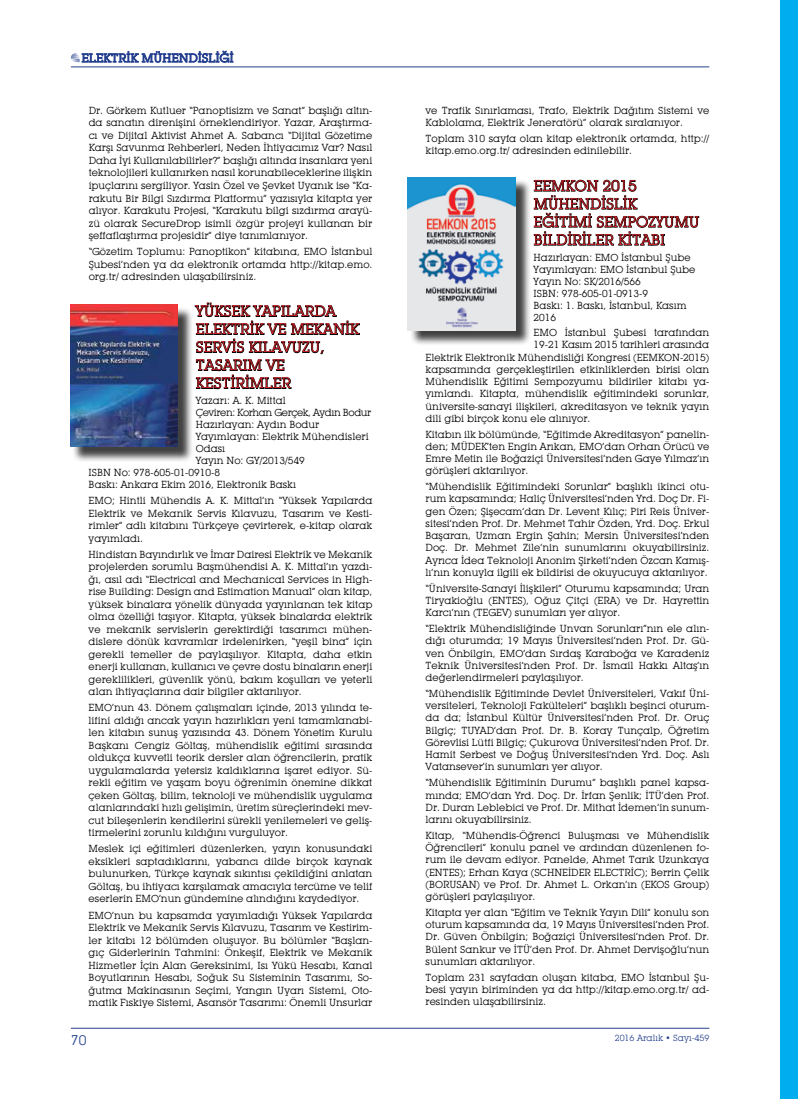
<style>
.page{position:relative;width:798px;height:1099px;background:#fff}
.page>*{position:absolute;margin:0;border:0;box-sizing:border-box;transform-origin:0 0}
.t1{font:15px/18px "Lubalin Graph IT Cby BT";color:#d2232a}
.t2{font:13.75px "Lubalin Graph IT Cby BT";color:#25408f}
.t3{font:11.88px "Lubalin Graph IT Cby BT";color:#25408f;scale:1.05 1}
.t4{font:10px/12.5px "Lubalin Graph IT Cby BT";color:#000;text-align:justify}
.t5{font:10px "Lubalin Graph IT Cby BT";letter-spacing:-.04em;color:#000}
.t6{font:8.75px "Lubalin Graph IT Cby BT";color:#25408f}
</style>
<div class="page">
<hr style="left:71px;top:67px;width:638px;height:1px;background:#25408f">
<hr style="left:71px;top:1028px;width:638px;height:1px;background:#25408f">
<svg style="left:71px;top:51px;width:162px;height:12px"></svg>
<svg style="left:194px;top:302px;width:166px;height:87px"></svg>
<svg style="left:533px;top:179px;width:166px;height:67px"></svg>
<div style="left:72px;top:306px;width:121px;height:156px;background:#000;opacity:.75"></div>
<img style="left:70px;top:305px;width:108px;height:142px">
<div style="left:409px;top:179px;width:122px;height:167px;background:#000;opacity:.75"></div>
<img style="left:407px;top:177px;width:108px;height:153px">
<div style="left:780px;top:0;width:17px;height:1098px;background:#00aeef"></div>
<p class="t3" style="left:81px;top:51px;width:146px">ELEKTRİK MÜHENDİSLİĞİ</p>
<p class="t4" style="left:89px;top:104px;width:285px">Dr. Görkem Kutluer “Panoptisizm ve Sanat” başlığı altın&shy;da sanatın direnişini örneklendiriyor. Yazar, Araştırma&shy;cı ve Dijital Aktivist Ahmet A. Sabancı “Dijital Gözetime Karşı Savunma Rehberleri, Neden İhtiyacımız Var? Nasıl Daha İyi Kullanılabilirler?” başlığı altında insanlara yeni teknolojileri kullanırken nasıl korunabileceklerine ilişkin ipuçlarını sergiliyor. Yasin Özel ve Şevket Uyanık ise “Ka&shy;rakutu Bir Bilgi Sızdırma Platformu” yazısıyla kitapta yer alıyor. Karakutu Projesi, “Karakutu bilgi sızdırma arayü&shy;zü olarak SecureDrop isimli özgür projeyi kullanan bir şeffaflaştırma projesidir” diye tanımlanıyor.</p>
<p class="t4" style="left:89px;top:245px;width:285px">“Gözetim Toplumu: Panoptikon” kitabına, EMO İstanbul Şubesi’nden ya da elektronik ortamda http://kitap.emo. org.tr/ adresinden ulaşabilirsiniz.</p>
<h1 class="t1" style="left:196px;top:302px;width:165px">YÜKSEK YAPILARDA<br>ELEKTRİK VE MEKANİK<br>SERVİS KILAVUZU,<br>TASARIM VE<br>KESTİRİMLER</h1>
<p class="t4" style="left:196px;top:394px;width:92px">Yazarı: A. K. Mittal</p>
<p class="t5" style="left:196px;top:406px;width:177px">Çeviren: Korhan Gerçek, Aydın Bodur</p>
<p class="t4" style="left:196px;top:418px;width:125px">Hazırlayan: Aydın Bodur</p>
<p class="t4" style="left:196px;top:430px;width:174px">Yayımlayan: Elektrik Mühendisleri</p>
<p class="t4" style="left:196px;top:442px;width:31px">Odası</p>
<p class="t4" style="left:196px;top:454px;width:111px">Yayın No: GY/2013/549</p>
<p class="t4" style="left:89px;top:466px;width:133px">ISBN No: 978-605-01-0910-8</p>
<p class="t4" style="left:89px;top:478px;width:209px">Baskı: Ankara Ekim 2016, Elektronik Baskı</p>
<p class="t4" style="left:89px;top:494px;width:285px">EMO; Hintli Mühendis A. K. Mittal’ın “Yüksek Yapılarda Elektrik ve Mekanik Servis Kılavuzu, Tasarım ve Kesti&shy;rimler” adlı kitabını Türkçeye çevirterek, e-kitap olarak yayımladı.</p>
<p class="t4" style="left:89px;top:548px;width:285px">Hindistan Bayındırlık ve İmar Dairesi Elektrik ve Mekanik projelerden sorumlu Başmühendisi A. K. Mittal’ın yazdı&shy;ğı, asıl adı “Electrical and Mechanical Services in High&shy;rise Building: Design and Estimation Manual” olan kitap, yüksek binalara yönelik dünyada yayınlanan tek kitap olma özelliği taşıyor. Kitapta, yüksek binalarda elektrik ve mekanik servislerin gerektirdiği tasarımcı mühen&shy;dislere dönük kavramlar irdelenirken, “yeşil bina” için gerekli temeller de paylaşılıyor. Kitapta, daha etkin enerji kullanan, kullanıcı ve çevre dostu binaların enerji gereklilikleri, güvenlik yönü, bakım koşulları ve yeterli alan ihtiyaçlarına dair bilgiler aktarılıyor.</p>
<p class="t4" style="left:89px;top:701px;width:285px">EMO’nun 43. Dönem çalışmaları içinde, 2013 yılında te&shy;lifini aldığı ancak yayın hazırlıkları yeni tamamlanabi&shy;len kitabın sunuş yazısında 43. Dönem Yönetim Kurulu Başkanı Cengiz Göltaş, mühendislik eğitimi sırasında oldukça kuvvetli teorik dersler alan öğrencilerin, pratik uygulamalarda yetersiz kaldıklarına işaret ediyor. Sü&shy;rekli eğitim ve yaşam boyu öğrenimin önemine dikkat çeken Göltaş, bilim, teknoloji ve mühendislik uygulama alanlarındaki hızlı gelişimin, üretim süreçlerindeki mev&shy;cut bileşenlerin kendilerini sürekli yenilemeleri ve geliş&shy;tirmelerini zorunlu kıldığını vurguluyor.</p>
<p class="t4" style="left:89px;top:842px;width:285px">Meslek içi eğitimleri düzenlerken, yayın konusundaki eksikleri saptadıklarını, yabancı dilde birçok kaynak bulunurken, Türkçe kaynak sıkıntısı çekildiğini anlatan Göltaş, bu ihtiyacı karşılamak amacıyla tercüme ve telif eserlerin EMO’nun gündemine alındığını kaydediyor.</p>
<p class="t4" style="left:89px;top:908px;width:285px">EMO’nun bu kapsamda yayımladığı Yüksek Yapılarda Elektrik ve Mekanik Servis Kılavuzu, Tasarım ve Kestirim&shy;ler kitabı 12 bölümden oluşuyor. Bu bölümler “Başlan&shy;gıç Giderlerinin Tahmini: Önkeşif, Elektrik ve Mekanik Hizmetler İçin Alan Gereksinimi, Isı Yükü Hesabı, Kanal Boyutlarının Hesabı, Soğuk Su Sisteminin Tasarımı, So&shy;ğutma Makinasının Seçimi, Yangın Uyarı Sistemi, Oto&shy;matik Fıskiye Sistemi, Asansör Tasarımı: Önemli Unsurlar</p>
<h2 class="t2" style="left:71px;top:1031px;width:17px">70</h2>
<p class="t4" style="left:425px;top:104px;width:285px">ve Trafik Sınırlaması, Trafo, Elektrik Dağıtım Sistemi ve<br>Kablolama, Elektrik Jeneratörü” olarak sıralanıyor.</p>
<p class="t4" style="left:425px;top:132px;width:285px;line-height:12px">Toplam 310 sayfa olan kitap elektronik ortamda, http:// kitap.emo.org.tr/ adresinden edinilebilir.</p>
<h1 class="t1" style="left:533px;top:177px;width:167px">EEMKON 2015<br>MÜHENDİSLİK<br>EĞİTİMİ SEMPOZYUMU<br>BİLDİRİLER KİTABI</h1>
<p class="t4" style="left:533px;top:251px;width:163px;line-height:12px;text-align:left">Hazırlayan: EMO İstanbul Şube<br>Yayımlayan: EMO İstanbul Şube<br>Yayın No: SK/2016/566<br>ISBN: 978-605-01-0913-9<br>Baskı: 1. Baskı, İstanbul, Kasım<br>2016</p>
<p class="t4" style="left:533px;top:326px;width:177px">EMO İstanbul Şubesi tarafından</p>
<p class="t4" style="left:533px;top:338px;width:177px">19-21 Kasım 2015 tarihleri arasında</p>
<p class="t4" style="left:425px;top:350px;width:285px">Elektrik Elektronik Mühendisliği Kongresi (EEMKON-2015)</p>
<p class="t4" style="left:425px;top:363px;width:285px">kapsamında gerçekleştirilen etkinliklerden birisi olan</p>
<p class="t4" style="left:425px;top:375px;width:285px">Mühendislik Eğitimi Sempozyumu bildiriler kitabı ya-</p>
<p class="t4" style="left:425px;top:387px;width:285px">yımlandı. Kitapta, mühendislik eğitimindeki sorunlar,</p>
<p class="t4" style="left:425px;top:399px;width:285px">üniversite-sanayi ilişkileri, akreditasyon ve teknik yayın</p>
<p class="t4" style="left:425px;top:412px;width:166px">dili gibi birçok konu ele alınıyor.</p>
<p class="t4" style="left:425px;top:428px;width:285px">Kitabın ilk bölümünde, “Eğitimde Akreditasyon” panelin&shy;den; MÜDEK’ten Engin Arıkan, EMO’dan Orhan Örücü ve Emre Metin ile Boğaziçi Üniversitesi’nden Gaye Yılmaz’ın görüşleri aktarılıyor.</p>
<p class="t4" style="left:425px;top:480px;width:285px">“Mühendislik Eğitimindeki Sorunlar” başlıklı ikinci otu&shy;rum kapsamında; Haliç Üniversitesi’nden Yrd. Doç Dr. Fi&shy;gen Özen; Şişecam’dan Dr. Levent Kılıç; Piri Reis Üniver&shy;sitesi’nden Prof. Dr. Mehmet Tahir Özden, Yrd. Doç. Erkul Başaran, Uzman Ergin Şahin; Mersin Üniversitesi’nden Doç. Dr. Mehmet Zile’nin sunumlarını okuyabilirsiniz.<br>Ayrıca İdea Teknoloji Anonim Şirketi’nden Özcan Kamış&shy;lı’nın konuyla ilgili ek bildirisi de okuyucuya aktarılıyor.</p>
<p class="t4" style="left:425px;top:582px;width:285px">“Üniversite-Sanayi İlişkileri” Oturumu kapsamında; Uran Tiryakioğlu (ENTES), Oğuz Çitçi (ERA) ve Dr. Hayrettin Karcı’nın (TEGEV) sunumları yer alıyor.</p>
<p class="t4" style="left:425px;top:622px;width:285px">“Elektrik Mühendisliğinde Unvan Sorunları”nın ele alın&shy;dığı oturumda; 19 Mayıs Üniversitesi’nden Prof. Dr. Gü&shy;ven Önbilgin, EMO’dan Sırdaş Karaboğa ve Karadeniz Teknik Üniversitesi’nden Prof. Dr. İsmail Hakkı Altaş’ın değerlendirmeleri paylaşılıyor.</p>
<p class="t4" style="left:425px;top:687px;width:285px">“Mühendislik Eğitiminde Devlet Üniversiteleri, Vakıf Üni&shy;versiteleri, Teknoloji Fakülteleri” başlıklı beşinci oturum&shy;da da; İstanbul Kültür Üniversitesi’nden Prof. Dr. Oruç Bilgiç; TUYAD’dan Prof. Dr. B. Koray Tunçalp, Öğretim Görevlisi Lütfi Bilgiç; Çukurova Üniversitesi’nden Prof. Dr.<br>Hamit Serbest ve Doğuş Üniversitesi’nden Yrd. Doç. Aslı Vatansever’in sunumları yer alıyor.</p>
<p class="t4" style="left:425px;top:776px;width:285px">“Mühendislik Eğitiminin Durumu” başlıklı panel kapsa&shy;mında; EMO’dan Yrd. Doç. Dr. İrfan Şenlik; İTÜ’den Prof.<br>Dr. Duran Leblebici ve Prof. Dr. Mithat İdemen’in sunum&shy;larını okuyabilirsiniz.</p>
<p class="t4" style="left:425px;top:829px;width:285px">Kitap, “Mühendis-Öğrenci Buluşması ve Mühendislik Öğrencileri” konulu panel ve ardından düzenlenen fo&shy;rum ile devam ediyor. Panelde, Ahmet Tarık Uzunkaya (ENTES); Erhan Kaya (SCHNEİDER ELECTRİC); Berrin Çelik (BORUSAN) ve Prof. Dr. Ahmet L. Orkan’ın (EKOS Group) görüşleri paylaşılıyor.</p>
<p class="t4" style="left:425px;top:906px;width:285px">Kitapta yer alan “Eğitim ve Teknik Yayın Dili” konulu son oturum kapsamında da, 19 Mayıs Üniversitesi’nden Prof.<br>Dr. Güven Önbilgin; Boğaziçi Üniversitesi’nden Prof. Dr.<br>Bülent Sankur ve İTÜ’den Prof. Dr. Ahmet Dervişoğlu’nun sunumları aktarılıyor.</p>
<p class="t4" style="left:425px;top:970px;width:285px">Toplam 231 sayfadan oluşan kitaba, EMO İstanbul Şu&shy;besi yayın biriminden ya da http://kitap.emo.org.tr/ ad&shy;resinden ulaşabilirsiniz.</p>
<p class="t6" style="left:614px;top:1032px;width:96px">2016 Aralık • Sayı-459</p>
</div>
